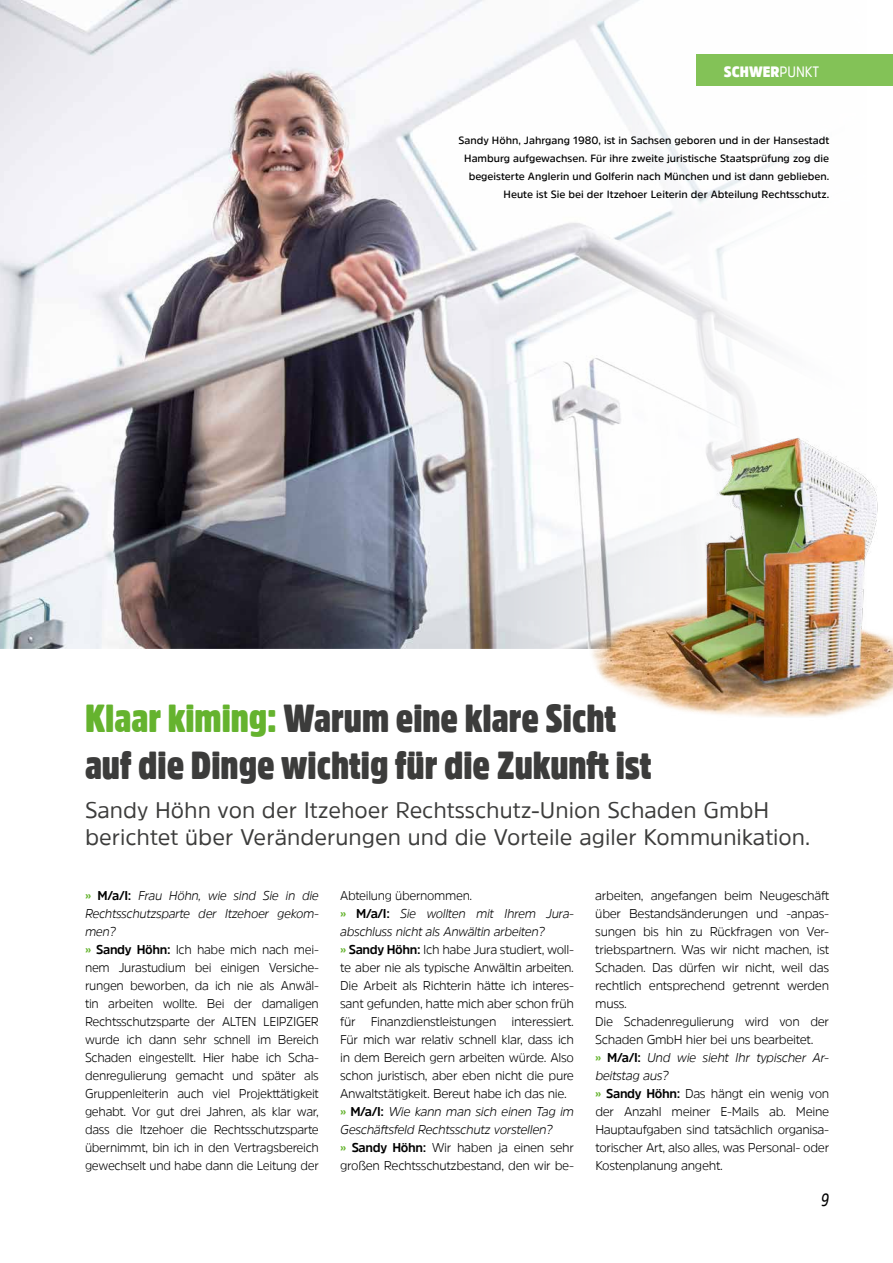
<style>
.page{position:relative;width:893px;height:1263px;background:#fff}
.page>*{position:absolute;margin:0;border:0;box-sizing:border-box;transform-origin:0 0}
.t1{font:900 39px/46.5px "Amsi Pro Cond";color:#3c3c3b}
.t2{font:22.5px/27px "Amsi Pro";color:#3c3c3b}
.t3{font:italic 18px "Amsi Pro Cond";color:#000}
.t4{font:900 15px "Amsi Pro Narw";color:#fff}
.t5{font:300 12.75px/18px "Amsi Pro";letter-spacing:-.025em;color:#000}
.t6{font:600 10.5px/18px "Amsi Pro";color:#000;text-align:right}
.s1{font-weight:400}
.s2{color:#65b32e}
.s3{font-weight:700;color:#65b32e}
.s4{font-weight:700}
.s5{font-style:italic}
</style>
<div class="page">
<img style="left:0;top:0;width:785px;height:648px">
<img style="left:509px;top:416px;width:384px;height:301px">
<div style="left:696px;top:54px;width:197px;height:32px;background:#83c257"></div>
<p class="t4" style="left:724px;top:61px;width:97px">SCHWER<span class="s1">PUNKT</span></p>
<p class="t6" style="left:458px;top:131px;width:372px">Sandy Höhn, Jahrgang 1980, ist in Sachsen geboren und in der Hansestadt Hamburg aufgewachsen. Für ihre zweite juristische Staatsprüfung zog die begeisterte Anglerin und Golferin nach München und ist dann geblieben.<br>Heute ist Sie bei der Itzehoer Leiterin der Abteilung Rechtsschutz.</p>
<h1 class="t1" style="left:85px;top:694px;width:568px"><span class="s2">Klaar kiming:</span> Warum eine klare Sicht auf die Dinge wichtig für die Zukunft ist</h1>
<h2 class="t2" style="left:85px;top:796px;width:727px">Sandy Höhn von der Itzehoer Rechtsschutz-Union Schaden GmbH berichtet über Veränderungen und die Vorteile agiler Kommunikation.</h2>
<p class="t5" style="left:85px;top:886px;width:235px"><span class="s3">»</span> <span class="s4">M/a/I:</span> <span class="s5">Frau Höhn, wie sind Sie in die Rechtsschutzsparte der Itzehoer gekom&shy;men?<br></span><span class="s3">»</span> <span class="s4">Sandy Höhn:</span> Ich habe mich nach mei&shy;nem Jurastudium bei einigen Versiche&shy;rungen beworben, da ich nie als Anwäl&shy;tin arbeiten wollte. Bei der damaligen Rechtsschutzsparte der ALTEN LEIPZIGER wurde ich dann sehr schnell im Bereich Schaden eingestellt. Hier habe ich Scha&shy;denregulierung gemacht und später als Gruppenleiterin auch viel Projekttätigkeit gehabt. Vor gut drei Jahren, als klar war, dass die Itzehoer die Rechtsschutzsparte übernimmt, bin ich in den Vertragsbereich gewechselt und habe dann die Leitung der</p>
<p class="t5" style="left:340px;top:886px;width:235px">Abteilung übernommen.<br><span class="s3">»</span> <span class="s4">M/a/I:</span> <span class="s5">Sie wollten mit Ihrem Jura&shy;abschluss nicht als Anwältin arbeiten?<br></span><span class="s3">»</span> <span class="s4">Sandy Höhn:</span> Ich habe Jura studiert, woll&shy;te aber nie als typische Anwältin arbeiten.<br>Die Arbeit als Richterin hätte ich interes&shy;sant gefunden, hatte mich aber schon früh für Finanzdienstleistungen interessiert.<br>Für mich war relativ schnell klar, dass ich in dem Bereich gern arbeiten würde. Also schon juristisch, aber eben nicht die pure Anwaltstätigkeit. Bereut habe ich das nie. <span class="s3">»</span> <span class="s4">M/a/I:</span> <span class="s5">Wie kann man sich einen Tag im Geschäftsfeld Rechtsschutz vorstellen?<br></span><span class="s3">»</span> <span class="s4">Sandy Höhn:</span> Wir haben ja einen sehr großen Rechtsschutzbestand, den wir be-</p>
<p class="t5" style="left:595px;top:886px;width:235px">arbeiten, angefangen beim Neugeschäft über Bestandsänderungen und -anpas&shy;sungen bis hin zu Rückfragen von Ver&shy;triebspartnern. Was wir nicht machen, ist Schaden. Das dürfen wir nicht, weil das rechtlich entsprechend getrennt werden muss.<br>Die Schadenregulierung wird von der Schaden GmbH hier bei uns bearbeitet.<br><span class="s3">»</span> <span class="s4">M/a/I:</span> <span class="s5">Und wie sieht Ihr typischer Ar&shy;beitstag aus?<br></span><span class="s3">»</span> <span class="s4">Sandy Höhn:</span> Das hängt ein wenig von der Anzahl meiner E-Mails ab. Meine Hauptaufgaben sind tatsächlich organisa&shy;torischer Art, also alles, was Personal- oder Kostenplanung angeht.</p>
<h3 class="t3" style="left:821px;top:1187px;width:9px">9</h3>
</div>
